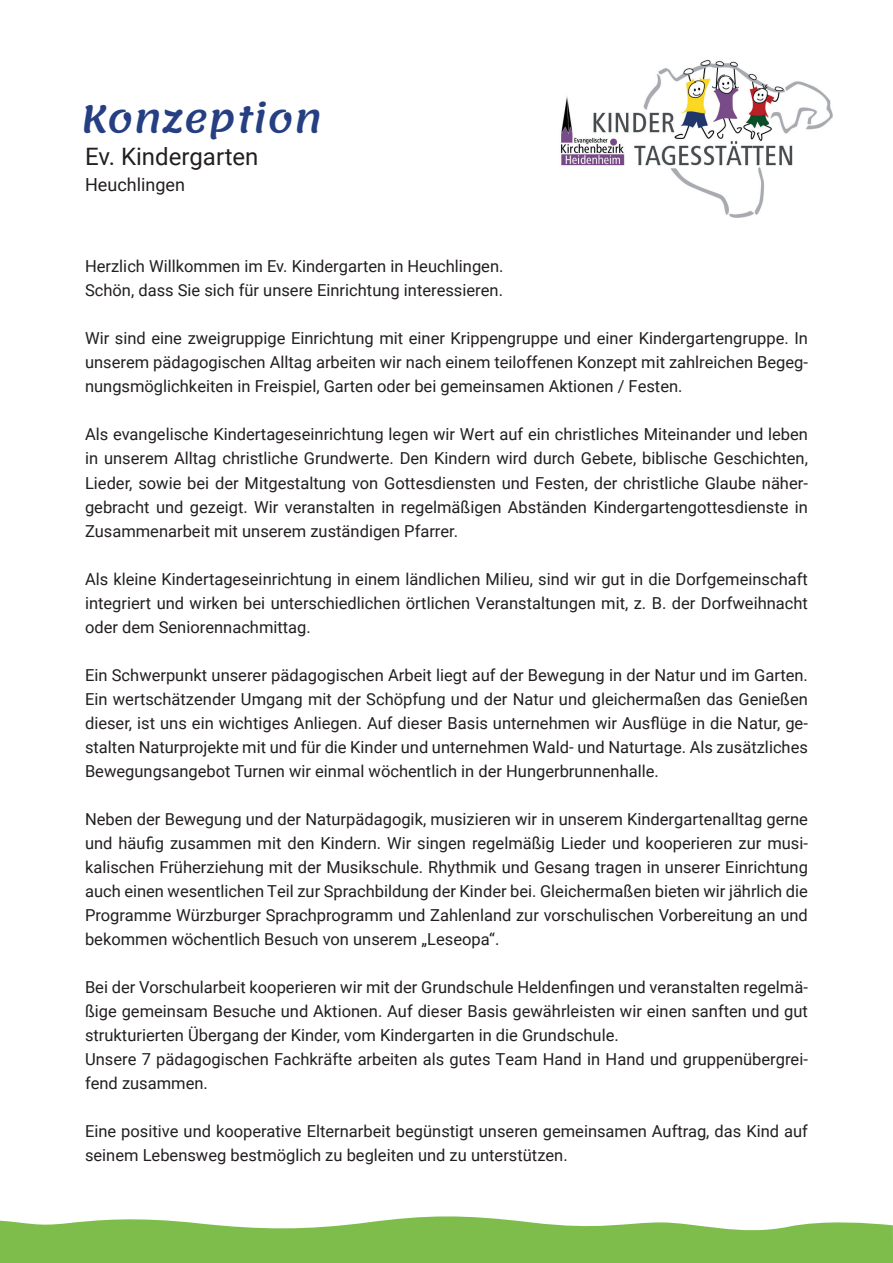
<style>
.page{position:relative;width:893px;height:1263px;background:#fff}
.page>*{position:absolute;margin:0;border:0;box-sizing:border-box;transform-origin:0 0}
.t1{font:500 36.9px "Lemonada";color:#253f82}
.t2{font:24px "Roboto";color:#231f20}
.t3{font:18px "Roboto";color:#231f20}
.t4{font:16.5px/24px "Roboto";color:#231f20;text-align:justify}
</style>
<div class="page">
<img style="left:560px;top:60px;width:273px;height:158px">
<svg style="left:0;top:1216px;width:893px;height:47px"></svg>
<h1 class="t1" style="left:81px;top:97px;width:242px">Konzeption</h1>
<h2 class="t2" style="left:85px;top:139px;width:175px">Ev. Kindergarten</h2>
<p class="t3" style="left:85px;top:172px;width:101px">Heuchlingen</p>
<p class="t4" style="left:85px;top:254px;width:420px">Herzlich Willkommen im Ev. Kindergarten in Heuchlingen.<br>Schön, dass Sie sich für unsere Einrichtung interessieren.</p>
<p class="t4" style="left:85px;top:326px;width:724px">Wir sind eine zweigruppige Einrichtung mit einer Krippengruppe und einer Kindergartengruppe. In unserem pädagogischen Alltag arbeiten wir nach einem teiloffenen Konzept mit zahlreichen Begeg&shy;nungsmöglichkeiten in Freispiel, Garten oder bei gemeinsamen Aktionen / Festen.</p>
<p class="t4" style="left:85px;top:422px;width:724px">Als evangelische Kindertageseinrichtung legen wir Wert auf ein christliches Miteinander und leben in unserem Alltag christliche Grundwerte. Den Kindern wird durch Gebete, biblische Geschichten, Lieder, sowie bei der Mitgestaltung von Gottesdiensten und Festen, der christliche Glaube näher&shy;gebracht und gezeigt. Wir veranstalten in regelmäßigen Abständen Kindergartengottesdienste in Zusammenarbeit mit unserem zuständigen Pfarrer.</p>
<p class="t4" style="left:85px;top:566px;width:724px">Als kleine Kindertageseinrichtung in einem ländlichen Milieu, sind wir gut in die Dorfgemeinschaft integriert und wirken bei unterschiedlichen örtlichen Veranstaltungen mit, z. B. der Dorfweihnacht oder dem Seniorennachmittag.</p>
<p class="t4" style="left:85px;top:662px;width:724px">Ein Schwerpunkt unserer pädagogischen Arbeit liegt auf der Bewegung in der Natur und im Garten.<br>Ein wertschätzender Umgang mit der Schöpfung und der Natur und gleichermaßen das Genießen dieser, ist uns ein wichtiges Anliegen. Auf dieser Basis unternehmen wir Ausflüge in die Natur, ge&shy;stalten Naturprojekte mit und für die Kinder und unternehmen Wald- und Naturtage. Als zusätzliches Bewegungsangebot Turnen wir einmal wöchentlich in der Hungerbrunnenhalle.</p>
<p class="t4" style="left:85px;top:806px;width:724px">Neben der Bewegung und der Naturpädagogik, musizieren wir in unserem Kindergartenalltag gerne und häufig zusammen mit den Kindern. Wir singen regelmäßig Lieder und kooperieren zur musi&shy;kalischen Früherziehung mit der Musikschule. Rhythmik und Gesang tragen in unserer Einrichtung auch einen wesentlichen Teil zur Sprachbildung der Kinder bei. Gleichermaßen bieten wir jährlich die Programme Würzburger Sprachprogramm und Zahlenland zur vorschulischen Vorbereitung an und bekommen wöchentlich Besuch von unserem „Leseopa“.</p>
<p class="t4" style="left:85px;top:974px;width:724px;text-align:left">Bei der Vorschularbeit kooperieren wir mit der Grundschule Heldenfingen und veranstalten regelmä&shy;ßige gemeinsam Besuche und Aktionen. Auf dieser Basis gewährleisten wir einen sanften und gut strukturierten Übergang der Kinder, vom Kindergarten in die Grundschule.<br>Unsere 7 pädagogischen Fachkräfte arbeiten als gutes Team Hand in Hand und gruppenübergrei&shy;fend zusammen.</p>
<p class="t4" style="left:85px;top:1118px;width:724px">Eine positive und kooperative Elternarbeit begünstigt unseren gemeinsamen Auftrag, das Kind auf seinem Lebensweg bestmöglich zu begleiten und zu unterstützen.</p>
</div>
